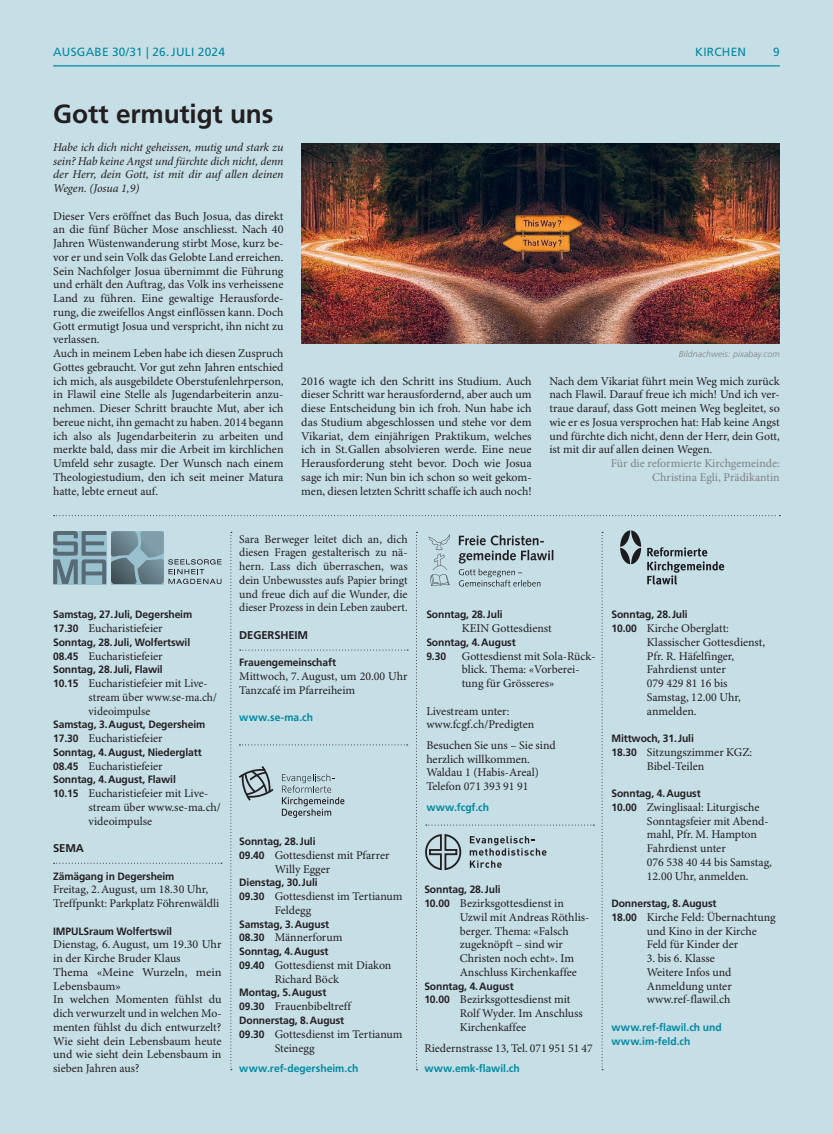
<style>
.page{position:relative;width:833px;height:1134px;background:#c6dee6}
.page>*{position:absolute;margin:0;border:0;box-sizing:border-box;transform-origin:0 0}
.t1{font:700 26.25px "Frutiger LT Std";letter-spacing:-.005em;color:#231f20}
.t2{font:11.88px/13.8px "Minion Pro";color:#231f20}
.t3{font:italic 11.88px/13.8px "Minion Pro";letter-spacing:-.005em;color:#231f20;text-align:justify}
.t4{font:11.88px/13.8px "Minion Pro";color:#808285;text-align:right}
.t5{font:11.88px "Frutiger LT Std";letter-spacing:.02em;color:#0289a0}
.t6{font:700 11.25px "Frutiger LT Std";letter-spacing:-.01em;color:#231f20}
.t7{font:700 10.62px/13.8px "Frutiger LT Std";letter-spacing:-.01em;color:#231f20}
.t8{font:700 10.62px/13.8px "Frutiger LT Std";letter-spacing:.005em;color:#0289a0}
.t9{font:italic 300 8.75px "Frutiger LT Std";letter-spacing:.01em;color:#808285}
.s1{font-family:"Frutiger LT Std";font-weight:700;font-size:10.62px}
</style>
<div class="page">
<hr style="left:53px;top:65px;width:727px;height:1px;background:#0289a0">
<svg style="left:601px;top:532px;width:2px;height:538px"></svg>
<svg style="left:416px;top:532px;width:1px;height:538px"></svg>
<svg style="left:230px;top:532px;width:2px;height:538px"></svg>
<svg style="left:54px;top:863px;width:168px;height:1px"></svg>
<svg style="left:240px;top:650px;width:168px;height:1px"></svg>
<svg style="left:239px;top:744px;width:169px;height:1px"></svg>
<svg style="left:426px;top:824px;width:168px;height:1px"></svg>
<svg style="left:54px;top:515px;width:726px;height:1px"></svg>
<img style="left:301px;top:144px;width:479px;height:199px">
<svg style="left:647px;top:547px;width:77px;height:38px"></svg>
<svg style="left:620px;top:530px;width:21px;height:34px"></svg>
<svg style="left:470px;top:836px;width:76px;height:32px"></svg>
<svg style="left:425px;top:834px;width:37px;height:36px"></svg>
<svg style="left:429px;top:534px;width:21px;height:52px"></svg>
<svg style="left:459px;top:535px;width:94px;height:28px"></svg>
<svg style="left:459px;top:569px;width:81px;height:18px"></svg>
<svg style="left:53px;top:531px;width:168px;height:53px"></svg>
<svg style="left:282px;top:774px;width:62px;height:44px"></svg>
<svg style="left:239px;top:766px;width:34px;height:35px"></svg>
<p class="t5" style="left:53px;top:45px;width:18px">AUSGABE</p>
<p class="t5" style="left:112px;top:45px;width:71px">30/31 | 26.JULI</p>
<p class="t5" style="left:198px;top:45px;width:29px">2024</p>
<p class="t5" style="left:695px;top:45px;width:52px">KIRCHEN</p>
<p class="t5" style="left:773px;top:45px;width:8px">9</p>
<h1 class="t1" style="left:53px;top:99px;width:222px">Gott ermutigt uns</h1>
<p class="t3" style="left:53px;top:141px;width:232px">Habe ich dich nicht geheissen, mutig und stark zu sein? Hab keine Angst und fürchte dich nicht, denn der Herr, dein Gott, ist mit dir auf allen deinen Wegen. (Josua 1,9)</p>
<p class="t2" style="left:53px;top:209px;width:232px">Dieser Vers eröffnet das Buch Josua, das direkt an die fünf Bücher Mose anschliesst. Nach 40<br>Jahren Wüstenwanderung stirbt Mose, kurz be&shy;vor er und sein Volk das Gelobte Land erreichen.<br>Sein Nachfolger Josua übernimmt die Führung und erhält den Auftrag, das Volk ins verheissene Land zu führen. Eine gewaltige Herausforde&shy;rung, die zweifellos Angst einflössen kann. Doch Gott ermutigt Josua und verspricht, ihn nicht zu verlassen.<br>Auch in meinem Leben habe ich diesen Zuspruch Gottes gebraucht. Vor gut zehn Jahren entschied ich mich, als ausgebildete Oberstufenlehrperson, in Flawil eine Stelle als Jugendarbeiterin anzu&shy;nehmen. Dieser Schritt brauchte Mut, aber ich bereue nicht, ihn gemacht zu haben. 2014 begann ich also als Jugendarbeiterin zu arbeiten und merkte bald, dass mir die Arbeit im kirchlichen Umfeld sehr zusagte. Der Wunsch nach einem Theologiestudium, den ich seit meiner Matura hatte, lebte erneut auf.</p>
<p class="t9" style="left:679px;top:349px;width:102px">Bildnachweis: pixabay.com</p>
<p class="t2" style="left:301px;top:374px;width:232px;text-align:justify">2016 wagte ich den Schritt ins Studium. Auch dieser Schritt war herausfordernd, aber auch um diese Entscheidung bin ich froh. Nun habe ich das Studium abgeschlossen und stehe vor dem Vikariat, dem einjährigen Praktikum, welches ich in St.Gallen absolvieren werde. Eine neue Herausforderung steht bevor. Doch wie Josua sage ich mir: Nun bin ich schon so weit gekom&shy;men, diesen letzten Schritt schaffe ich auch noch!</p>
<p class="t2" style="left:549px;top:374px;width:232px;text-align:justify">Nach dem Vikariat führt mein Weg mich zurück nach Flawil. Darauf freue ich mich! Und ich ver&shy;traue darauf, dass Gott meinen Weg begleitet, so wie er es Josua versprochen hat: Hab keine Angst und fürchte dich nicht, denn der Herr, dein Gott, ist mit dir auf allen deinen Wegen.</p>
<p class="t4" style="left:611px;top:457px;width:170px">Für die reformierte Kirchgemeinde:<br>Christina Egli, Prädikantin</p>
<p class="t7" style="left:53px;top:608px;width:141px">Samstag, 27.Juli, Degersheim</p>
<p class="t2" style="left:53px;top:622px;width:111px"><span class="s1">17.30</span> Eucharistiefeier</p>
<p class="t7" style="left:53px;top:635px;width:139px">Sonntag, 28.Juli, Wolfertswil</p>
<p class="t2" style="left:53px;top:649px;width:111px"><span class="s1">08.45</span> Eucharistiefeier</p>
<p class="t7" style="left:53px;top:663px;width:111px">Sonntag, 28.Juli, Flawil</p>
<p class="t2" style="left:89px;top:677px;width:130px;text-indent:-35px"><span class="s1">10.15</span> Eucharistiefeier mit Live&shy;stream über www.se-ma.ch/ videoimpulse</p>
<p class="t7" style="left:53px;top:718px;width:154px">Samstag, 3.August, Degersheim</p>
<p class="t2" style="left:53px;top:732px;width:111px"><span class="s1">17.30</span> Eucharistiefeier</p>
<p class="t7" style="left:53px;top:745px;width:150px">Sonntag, 4.August, Niederglatt</p>
<p class="t2" style="left:53px;top:759px;width:111px"><span class="s1">08.45</span> Eucharistiefeier</p>
<p class="t7" style="left:53px;top:773px;width:124px">Sonntag, 4.August, Flawil</p>
<p class="t2" style="left:89px;top:787px;width:134px;text-indent:-35px"><span class="s1">10.15</span> Eucharistiefeier mit Live&shy;stream über www.se-ma.ch/ videoimpulse</p>
<p class="t6" style="left:53px;top:841px;width:32px">SEMA</p>
<p class="t7" style="left:53px;top:869px;width:123px">Zämägang in Degersheim</p>
<p class="t2" style="left:53px;top:883px;width:168px">Freitag, 2.August, um 18.30 Uhr,<br>Treffpunkt: Parkplatz Föhrenwäldli</p>
<p class="t7" style="left:53px;top:924px;width:120px">IMPULSraum Wolfertswil</p>
<p class="t2" style="left:53px;top:938px;width:170px">Dienstag, 6.August, um 19.30 Uhr in der Kirche Bruder Klaus<br>Thema «Meine Wurzeln, mein<br>Lebensbaum»<br>In welchen Momenten fühlst du dich verwurzelt und in welchen Mo&shy;menten fühlst du dich entwurzelt?<br>Wie sieht dein Lebensbaum heute und wie sieht dein Lebensbaum in sieben Jahren aus?</p>
<p class="t2" style="left:239px;top:532px;width:170px;text-align:justify">Sara Berweger leitet dich an, dich diesen Fragen gestalterisch zu nä&shy;hern. Lass dich überraschen, was dein Unbewusstes aufs Papier bringt und freue dich auf die Wunder, die dieser Prozess in dein Leben zaubert.</p>
<p class="t6" style="left:239px;top:628px;width:70px">DEGERSHEIM</p>
<p class="t7" style="left:239px;top:656px;width:98px">Frauengemeinschaft</p>
<p class="t2" style="left:239px;top:670px;width:170px">Mittwoch, 7.August, um 20.00 Uhr<br>Tanzcafé im Pfarreiheim</p>
<p class="t8" style="left:239px;top:711px;width:75px">www.se-ma.ch</p>
<p class="t7" style="left:239px;top:835px;width:78px">Sonntag, 28.Juli</p>
<p class="t2" style="left:275px;top:849px;width:116px;text-indent:-35px"><span class="s1">09.40</span> Gottesdienst mit Pfarrer<br>Willy Egger</p>
<p class="t7" style="left:239px;top:876px;width:80px">Dienstag, 30.Juli</p>
<p class="t2" style="left:275px;top:890px;width:129px;text-indent:-35px"><span class="s1">09.30</span> Gottesdienst im Tertianum<br>Feldegg</p>
<p class="t7" style="left:239px;top:917px;width:91px">Samstag, 3.August</p>
<p class="t2" style="left:239px;top:931px;width:105px"><span class="s1">08.30</span> Männerforum</p>
<p class="t7" style="left:239px;top:945px;width:91px">Sonntag, 4.August</p>
<p class="t2" style="left:275px;top:959px;width:118px;text-indent:-35px"><span class="s1">09.40</span> Gottesdienst mit Diakon<br>Richard Böck</p>
<p class="t7" style="left:239px;top:986px;width:89px">Montag, 5.August</p>
<p class="t2" style="left:239px;top:1000px;width:113px"><span class="s1">09.30</span> Frauenbibeltreff</p>
<p class="t7" style="left:239px;top:1013px;width:107px">Donnerstag, 8.August</p>
<p class="t2" style="left:275px;top:1027px;width:129px;text-indent:-35px"><span class="s1">09.30</span> Gottesdienst im Tertianum<br>Steinegg</p>
<p class="t8" style="left:239px;top:1061px;width:121px">www.ref-degersheim.ch</p>
<p class="t7" style="left:426px;top:608px;width:78px">Sonntag, 28.Juli</p>
<p class="t2" style="left:462px;top:622px;width:92px">KEIN Gottesdienst</p>
<p class="t7" style="left:426px;top:635px;width:91px">Sonntag, 4.August<br>9.30</p>
<p class="t2" style="left:462px;top:649px;width:135px">Gottesdienst mit Sola-Rück&shy;blick. Thema: «Vorberei&shy;tung für Grösseres»</p>
<p class="t2" style="left:426px;top:704px;width:109px">Livestream unter: www.fcgf.ch/Predigten</p>
<p class="t2" style="left:426px;top:739px;width:131px">Besuchen Sie uns – Sie sind herzlich willkommen.<br>Waldau 1 (Habis-Areal)<br>Telefon 071 393 91 91</p>
<p class="t8" style="left:426px;top:800px;width:64px">www.fcgf.ch</p>
<p class="t7" style="left:424px;top:883px;width:78px">Sonntag, 28.Juli</p>
<p class="t2" style="left:460px;top:897px;width:131px;text-indent:-35px"><span class="s1">10.00</span> Bezirksgottesdienst in<br>Uzwil mit Andreas Röthlis&shy;berger. Thema: «Falsch zugeknöpft – sind wir<br>Christen noch echt». Im<br>Anschluss Kirchenkaffee</p>
<p class="t7" style="left:424px;top:979px;width:91px">Sonntag, 4.August</p>
<p class="t2" style="left:460px;top:993px;width:125px;text-indent:-35px"><span class="s1">10.00</span> Bezirksgottesdienst mit<br>Rolf Wyder. Im Anschluss<br>Kirchenkaffee</p>
<p class="t2" style="left:424px;top:1041px;width:170px">Riedernstrasse 13, Tel. 071 951 51 47</p>
<p class="t8" style="left:424px;top:1061px;width:97px">www.emk-flawil.ch</p>
<p class="t7" style="left:611px;top:608px;width:78px">Sonntag, 28.Juli</p>
<p class="t2" style="left:647px;top:622px;width:120px;text-indent:-35px"><span class="s1">10.00</span> Kirche Oberglatt:<br>Klassischer Gottesdienst,<br>Pfr. R. Häfelfinger,<br>Fahrdienst unter<br>079 429 81 16 bis<br>Samstag, 12.00 Uhr, anmelden.</p>
<p class="t7" style="left:611px;top:731px;width:84px">Mittwoch, 31.Juli</p>
<p class="t2" style="left:647px;top:746px;width:107px;text-indent:-35px"><span class="s1">18.30</span> Sitzungszimmer KGZ:<br>Bibel-Teilen</p>
<p class="t7" style="left:611px;top:786px;width:91px">Sonntag, 4.August</p>
<p class="t2" style="left:647px;top:801px;width:127px;text-indent:-35px"><span class="s1">10.00</span> Zwinglisaal: Liturgische<br>Sonntagsfeier mit Abend&shy;mahl, Pfr. M. Hampton<br>Fahrdienst unter<br>076 538 40 44 bis Samstag,<br>12.00 Uhr, anmelden.</p>
<p class="t7" style="left:611px;top:896px;width:107px">Donnerstag, 8.August</p>
<p class="t2" style="left:647px;top:911px;width:130px;text-indent:-35px"><span class="s1">18.00</span> Kirche Feld: Übernachtung und Kino in der Kirche<br>Feld für Kinder der</p>
<p class="t2" style="left:647px;top:952px;width:86px">3. bis 6. Klasse<br>Weitere Infos und<br>Anmeldung unter www.ref-flawil.ch</p>
<p class="t8" style="left:611px;top:1020px;width:112px">www.ref-flawil.ch und www.im-feld.ch</p>
</div>
